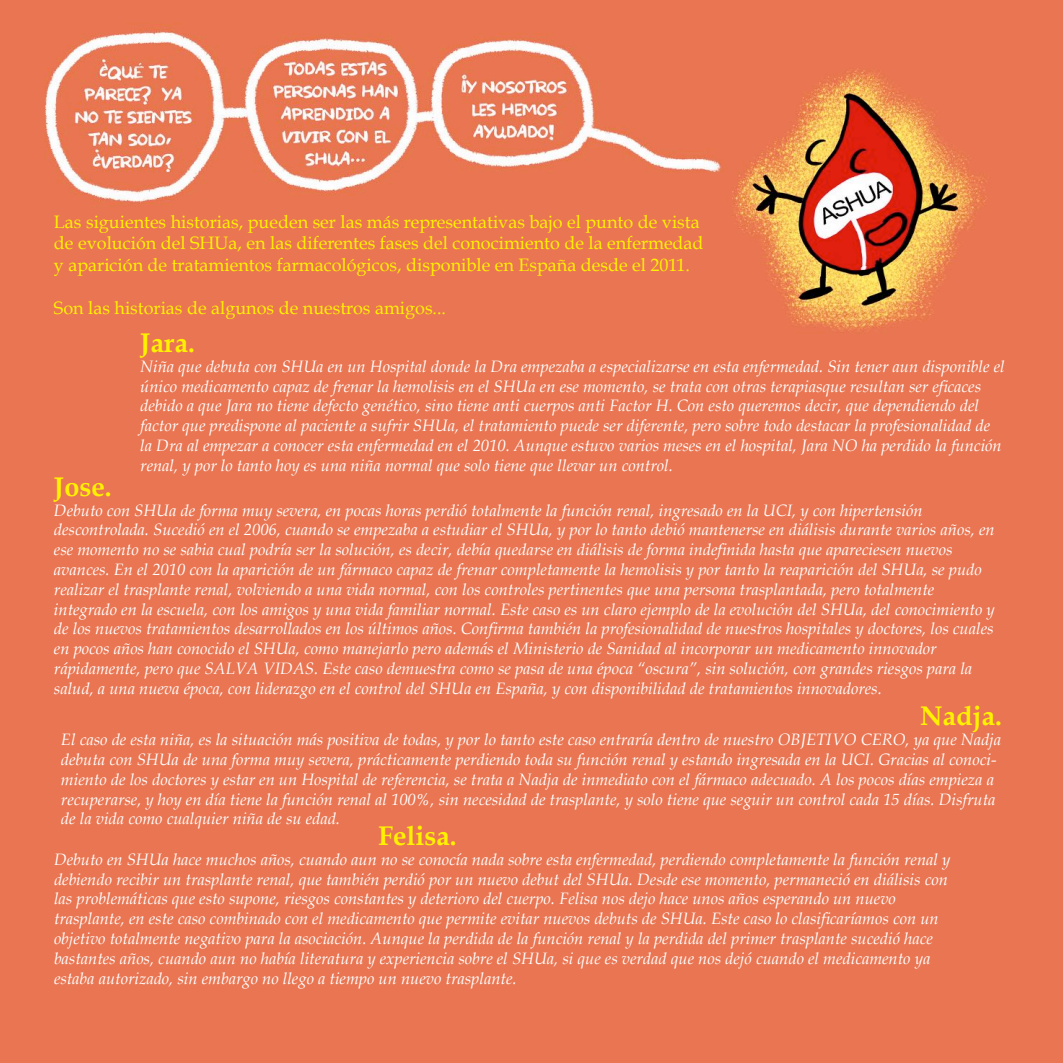
<style>
.page{position:relative;width:1063px;height:1063px;background:#fff}
.page>*{position:absolute;margin:0;border:0;box-sizing:border-box;transform-origin:0 0}
.t1{font:700 27px "Book Antiqua";color:#fff101}
.t2{font:18px/21.6px "Book Antiqua";color:#fff101}
.t3{font:italic 16.5px/19.8px "Book Antiqua";color:#fffefd}
</style>
<div class="page">
<img style="left:0;top:0;width:1063px;height:1063px">
<p class="t2" style="left:54px;top:211px;width:651px">Las siguientes historias, pueden ser las más representativas bajo el punto de vista de evolución del SHUa, en las diferentes fases del conocimiento de la enfermedad y aparición de tratamientos farmacológicos, disponible en España desde el 2011.</p>
<p class="t2" style="left:54px;top:298px;width:394px">Son las historias de algunos de nuestros amigos...</p>
<h1 class="t1" style="left:140px;top:327px;width:56px">Jara.</h1>
<p class="t3" style="left:140px;top:357px;width:866px">Niña que debuta con SHUa en un Hospital donde la Dra empezaba a especializarse en esta enfermedad. Sin tener aun disponible el único medicamento capaz de frenar la hemolisis en el SHUa en ese momento, se trata con otras terapiasque resultan ser eficaces debido a que Jara no tiene defecto genético, sino tiene anti cuerpos anti Factor H. Con esto queremos decir, que dependiendo del factor que predispone al paciente a sufrir SHUa, el tratamiento puede ser diferente, pero sobre todo destacar la profesionalidad de la Dra al empezar a conocer esta enfermedad en el 2010. Aunque estuvo varios meses en el hospital, Jara NO ha perdido la función renal, y por lo tanto hoy es una niña normal que solo tiene que llevar un control.</p>
<h1 class="t1" style="left:54px;top:471px;width:59px">Jose.</h1>
<p class="t3" style="left:54px;top:500px;width:942px">Debuto con SHUa de forma muy severa, en pocas horas perdió totalmente la función renal, ingresado en la UCI, y con hipertensión descontrolada. Sucedió en el 2006, cuando se empezaba a estudiar el SHUa, y por lo tanto debió mantenerse en diálisis durante varios años, en ese momento no se sabia cual podría ser la solución, es decir, debía quedarse en diálisis de forma indefinida hasta que apareciesen nuevos avances. En el 2010 con la aparición de un fármaco capaz de frenar completamente la hemolisis y por tanto la reaparición del SHUa, se pudo realizar el trasplante renal, volviendo a una vida normal, con los controles pertinentes que una persona trasplantada, pero totalmente integrado en la escuela, con los amigos y una vida familiar normal. Este caso es un claro ejemplo de la evolución del SHUa, del conocimiento y de los nuevos tratamientos desarrollados en los últimos años. Confirma también la profesionalidad de nuestros hospitales y doctores, los cuales en pocos años han conocido el SHUa, como manejarlo pero además el Ministerio de Sanidad al incorporar un medicamento innovador rápidamente, pero que SALVA VIDAS. Este caso demuestra como se pasa de una época “oscura”, sin solución, con grandes riesgos para la salud, a una nueva época, con liderazgo en el control del SHUa en España, y con disponibilidad de tratamientos innovadores.</p>
<h1 class="t1" style="left:920px;top:701px;width:83px">Nadja.</h1>
<p class="t3" style="left:61px;top:730px;width:942px">El caso de esta niña, es la situación más positiva de todas, y por lo tanto este caso entraría dentro de nuestro OBJETIVO CERO, ya que Nadja debuta con SHUa de una forma muy severa, prácticamente perdiendo toda su función renal y estando ingresada en la UCI. Gracias al conoci&shy;miento de los doctores y estar en un Hospital de referencia, se trata a Nadja de inmediato con el fármaco adecuado. A los pocos días empieza a recuperarse, y hoy en día tiene la función renal al 100%, sin necesidad de trasplante, y solo tiene que seguir un control cada 15 días. Disfruta de la vida como cualquier niña de su edad.</p>
<h1 class="t1" style="left:378px;top:820px;width:80px">Felisa.</h1>
<p class="t3" style="left:54px;top:850px;width:898px">Debuto en SHUa hace muchos años, cuando aun no se conocía nada sobre esta enfermedad, perdiendo completamente la función renal y debiendo recibir un trasplante renal, que también perdió por un nuevo debut del SHUa. Desde ese momento, permaneció en diálisis con las problemáticas que esto supone, riesgos constantes y deterioro del cuerpo. Felisa nos dejo hace unos años esperando un nuevo trasplante, en este caso combinado con el medicamento que permite evitar nuevos debuts de SHUa. Este caso lo clasificaríamos con un objetivo totalmente negativo para la asociación. Aunque la perdida de la función renal y la perdida del primer trasplante sucedió hace bastantes años, cuando aun no había literatura y experiencia sobre el SHUa, si que es verdad que nos dejó cuando el medicamento ya estaba autorizado, sin embargo no llego a tiempo un nuevo trasplante.</p>
</div>
